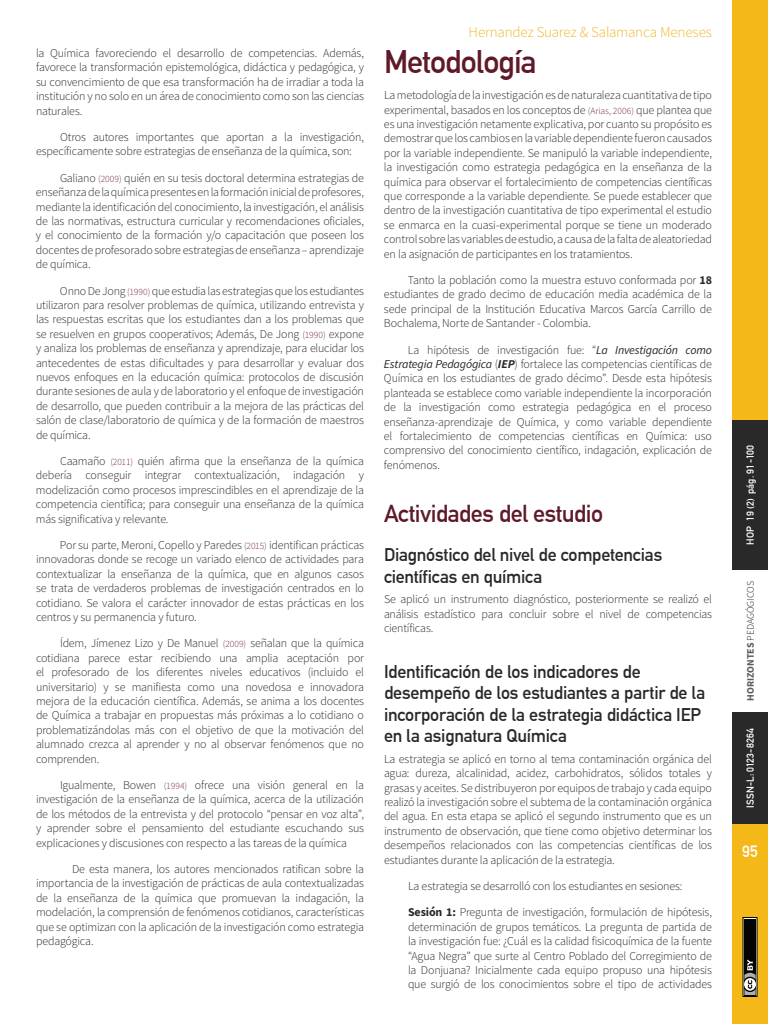
<style>
.page{position:relative;width:768px;height:1024px;background:#fff}
.page>*{position:absolute;margin:0;border:0;box-sizing:border-box;transform-origin:0 0}
.t1{font:700 32px "DIN Alternate";letter-spacing:-.03em;color:#5f1929}
.t2{font:700 24px "DIN Alternate";letter-spacing:-.02em;color:#5f1929}
.t3{font:700 18px/21.6px "DIN Alternate";letter-spacing:-.01em;color:#282928}
.t4{font:700 16px "DIN Alternate";color:#fff}
.t5{font:300 15px "Source Sans Pro";letter-spacing:-.01em;color:#efb72e}
.t6{font:300 12px/14.4px "Source Sans Pro";letter-spacing:-.015em;color:#282928;text-align:justify}
.t7{font:700 10px "DIN Alternate";color:#fff}
.t8{font:300 10px "Source Sans Pro";letter-spacing:-.015em;color:#231f20}
.s1{font-size:9.6px;color:#782e40}
.s2{font-weight:700}
.s3{font-weight:400;font-style:italic}
.s4{font-weight:700;font-style:italic}
.s5{font-weight:700;color:#5a5b5a}
</style>
<div class="page">
<div style="left:732px;top:712px;width:36px;height:312px;background:#f5b819"></div>
<div style="left:732px;top:0;width:36px;height:570px;background:#f5b819"></div>
<div style="left:732px;top:420px;width:36px;height:150px;background:#282928"></div>
<div style="left:732px;top:712px;width:36px;height:112px;background:#282928"></div>
<div style="left:744px;top:919px;width:12px;height:76px;background:#040503"></div>
<svg style="left:742px;top:959px;width:14px;height:38px"></svg>
<p class="t6" style="left:36px;top:46px;width:330px">la Química favoreciendo el desarrollo de competencias. Además, favorece la transformación epistemológica, didáctica y pedagógica, y su convencimiento de que esa transformación ha de irradiar a toda la institución y no solo en un área de conocimiento como son las ciencias naturales.</p>
<p class="t6" style="left:36px;top:130px;width:330px;text-indent:24px">Otros autores importantes que aportan a la investigación, específicamente sobre estrategias de enseñanza de la química, son:</p>
<p class="t6" style="left:36px;top:171px;width:330px;text-indent:24px">Galiano <span class="s1">(2009)</span> quién en su tesis doctoral determina estrategias de enseñanza de la química presentes en la formación inicial de profesores, mediante la identificación del conocimiento, la investigación, el análisis de las normativas, estructura curricular y recomendaciones oficiales, y el conocimiento de la formación y/o capacitación que poseen los docentes de profesorado sobre estrategias de enseñanza – aprendizaje de química.</p>
<p class="t6" style="left:36px;top:283px;width:330px;text-indent:24px">Onno De Jong <span class="s1">(1990)</span> que estudia las estrategias que los estudiantes utilizaron para resolver problemas de química, utilizando entrevista y las respuestas escritas que los estudiantes dan a los problemas que se resuelven en grupos cooperativos; Además, De Jong <span class="s1">(1990)</span> expone y analiza los problemas de enseñanza y aprendizaje, para elucidar los antecedentes de estas dificultades y para desarrollar y evaluar dos nuevos enfoques en la educación química: protocolos de discusión durante sesiones de aula y de laboratorio y el enfoque de investigación de desarrollo, que pueden contribuir a la mejora de las prácticas del salón de clase/laboratorio de química y de la formación de maestros de química.</p>
<p class="t6" style="left:36px;top:454px;width:330px;text-indent:24px">Caamaño <span class="s1">(2011)</span> quién afirma que la enseñanza de la química debería conseguir integrar contextualización, indagación y modelización como procesos imprescindibles en el aprendizaje de la competencia científica; para conseguir una enseñanza de la química más significativa y relevante.</p>
<p class="t6" style="left:36px;top:538px;width:330px;text-indent:24px">Por su parte, Meroni, Copello y Paredes <span class="s1">(2015)</span> identifican prácticas innovadoras donde se recoge un variado elenco de actividades para contextualizar la enseñanza de la química, que en algunos casos se trata de verdaderos problemas de investigación centrados en lo cotidiano. Se valora el carácter innovador de estas prácticas en los centros y su permanencia y futuro.</p>
<p class="t6" style="left:36px;top:636px;width:330px;text-indent:24px">Ídem, Jímenez Lizo y De Manuel <span class="s1">(2009)</span> señalan que la química cotidiana parece estar recibiendo una amplia aceptación por el profesorado de los diferentes niveles educativos (incluido el universitario) y se manifiesta como una novedosa e innovadora mejora de la educación científica. Además, se anima a los docentes de Química a trabajar en propuestas más próximas a lo cotidiano o problematizándolas más con el objetivo de que la motivación del alumnado crezca al aprender y no al observar fenómenos que no comprenden.</p>
<p class="t6" style="left:36px;top:778px;width:330px;text-indent:24px">Igualmente, Bowen <span class="s1">(1994)</span> ofrece una visión general en la investigación de la enseñanza de la química, acerca de la utilización de los métodos de la entrevista y del protocolo “pensar en voz alta”, y aprender sobre el pensamiento del estudiante escuchando sus explicaciones y discusiones con respecto a las tareas de la química</p>
<p class="t6" style="left:36px;top:862px;width:330px;text-indent:36px">De esta manera, los autores mencionados ratifican sobre la importancia de la investigación de prácticas de aula contextualizadas de la enseñanza de la química que promuevan la indagación, la modelación, la comprensión de fenómenos cotidianos, características que se optimizan con la aplicación de la investigación como estrategia pedagógica.</p>
<p class="t5" style="left:469px;top:23px;width:245px">Hernandez Suarez &amp; Salamanca Meneses</p>
<h1 class="t1" style="left:384px;top:37px;width:154px">Metodología</h1>
<p class="t6" style="left:384px;top:88px;width:330px">La metodología de la investigación es de naturaleza cuantitativa de tipo experimental, basados en los conceptos de <span class="s1">(Arias, 2006)</span> que plantea que es una investigación netamente explicativa, por cuanto su propósito es demostrar que los cambios en la variable dependiente fueron causados por la variable independiente. Se manipuló la variable independiente, la investigación como estrategia pedagógica en la enseñanza de la química para observar el fortalecimiento de competencias científicas que corresponde a la variable dependiente. Se puede establecer que dentro de la investigación cuantitativa de tipo experimental el estudio se enmarca en la cuasi-experimental porque se tiene un moderado control sobre las variables de estudio, a causa de la falta de aleatoriedad en la asignación de participantes en los tratamientos.</p>
<p class="t6" style="left:384px;top:273px;width:330px;text-indent:24px">Tanto la población como la muestra estuvo conformada por <span class="s2">18 </span>estudiantes de grado decimo de educación media académica de la sede principal de la Institución Educativa Marcos García Carrillo de Bochalema, Norte de Santander - Colombia.</p>
<p class="t6" style="left:384px;top:342px;width:330px;text-indent:24px">La hipótesis de investigación fue: “<span class="s3">La Investigación como Estrategia Pedagógica</span> (<span class="s4">IEP</span>) fortalece las competencias científicas de Química en los estudiantes de grado décimo”. Desde esta hipótesis planteada se establece como variable independiente la incorporación de la investigación como estrategia pedagógica en el proceso enseñanza-aprendizaje de Química, y como variable dependiente el fortalecimiento de competencias científicas en Química: uso comprensivo del conocimiento científico, indagación, explicación de fenómenos.</p>
<h2 class="t2" style="left:384px;top:495px;width:221px">Actividades del estudio</h2>
<h3 class="t3" style="left:384px;top:543px;width:280px">Diagnóstico del nivel de competencias científicas en química</h3>
<p class="t6" style="left:384px;top:592px;width:330px">Se aplicó un instrumento diagnóstico, posteriormente se realizó el análisis estadístico para concluir sobre el nivel de competencias científicas.</p>
<h3 class="t3" style="left:384px;top:659px;width:323px">Identificación de los indicadores de desempeño de los estudiantes a partir de la incorporación de la estrategia didáctica IEP en la asignatura Química</h3>
<p class="t6" style="left:384px;top:752px;width:330px">La estrategia se aplicó en torno al tema contaminación orgánica del agua: dureza, alcalinidad, acidez, carbohidratos, sólidos totales y grasas y aceites. Se distribuyeron por equipos de trabajo y cada equipo realizó la investigación sobre el subtema de la contaminación orgánica del agua. En esta etapa se aplicó el segundo instrumento que es un instrumento de observación, que tiene como objetivo determinar los desempeños relacionados con las competencias científicas de los estudiantes durante la aplicación de la estrategia.</p>
<p class="t6" style="left:408px;top:873px;width:306px;line-height:26.4px">La estrategia se desarrolló con los estudiantes en sesiones:<br><span class="s2">Sesión 1:</span> Pregunta de investigación, formulación de hipótesis,</p>
<p class="t6" style="left:408px;top:920px;width:306px">determinación de grupos temáticos. La pregunta de partida de la investigación fue: ¿Cuál es la calidad fisicoquímica de la fuente “Agua Negra” que surte al Centro Poblado del Corregimiento de la Donjuana? Inicialmente cada equipo propuso una hipótesis que surgió de los conocimientos sobre el tipo de actividades</p>
<p class="t7" style="left:743px;top:545px;width:101px;rotate:-90deg">HOP 19 (2) pág. 91-100</p>
<p class="t8" style="left:744px;top:701px;width:121px;rotate:-90deg"><span class="s5">HORIZONTES</span> PEDAGÓGICOS</p>
<p class="t7" style="left:743px;top:808px;width:81px;rotate:-90deg">ISSN-L: 0123-8264</p>
<h3 class="t4" style="left:742px;top:839px;width:17px">95</h3>
</div>
